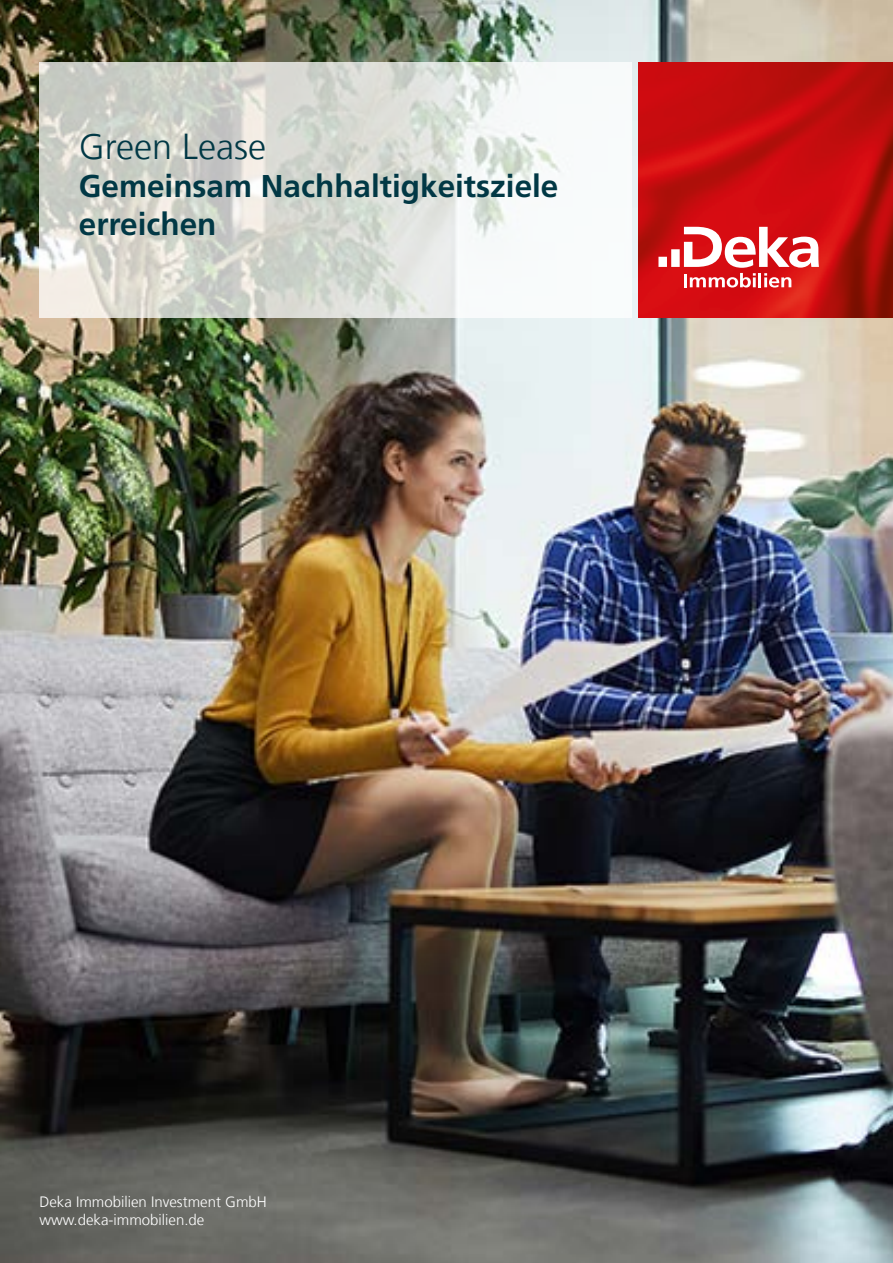
<style>
.page{position:relative;width:893px;height:1263px;background:#fff}
.page>*{position:absolute;margin:0;border:0;box-sizing:border-box;transform-origin:0 0}
.t1{font:300 36px "Deka Frutiger";color:#013845}
.t2{font:700 31.5px/37.8px "Deka Frutiger";color:#013845}
.t3{font:300 15px/18px "Deka Frutiger";color:#fff}
</style>
<div class="page">
<img style="left:0;top:0;width:893px;height:1263px">
<img style="left:638px;top:63px;width:255px;height:255px">
<svg style="left:658px;top:227px;width:161px;height:60px"></svg>
<svg style="left:39px;top:63px;width:593px;height:255px"></svg>
<h1 class="t1" style="left:79px;top:125px;width:189px">Green Lease</h1>
<h2 class="t2" style="left:79px;top:167px;width:481px">Gemeinsam Nachhaltigkeitsziele erreichen</h2>
<p class="t3" style="left:39px;top:1192px;width:229px">Deka Immobilien Investment GmbH www.deka-immobilien.de</p>
</div>
